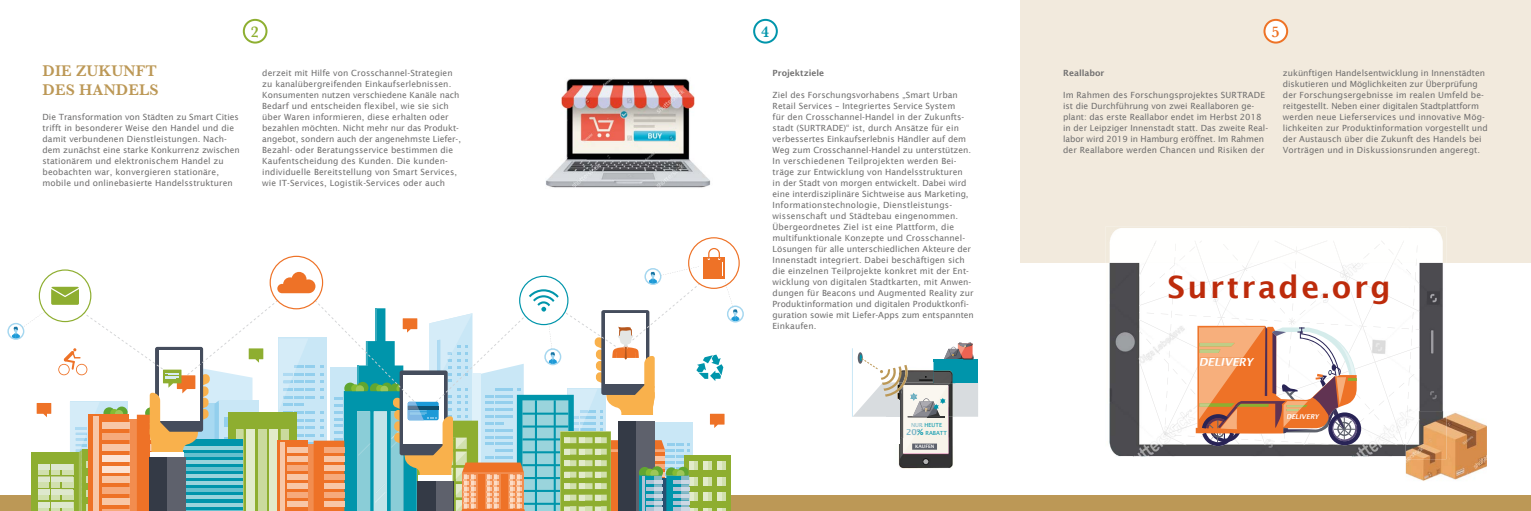
<style>
.page{position:relative;width:1531px;height:511px;background:#fff}
.page>*{position:absolute;margin:0;border:0;box-sizing:border-box;transform-origin:0 0}
.t1{font:600 30.7px "Lucida Sans";letter-spacing:.08em;color:#bd2b0b}
.t2{font:600 16px/19.2px "Baskerville";letter-spacing:.01em;color:#bc9856}
.t3{font:600 16px "Baskerville";color:#8eaf31}
.t4{font:600 16px "Baskerville";color:#0095ab}
.t5{font:600 16px "Baskerville";color:#ee7326}
.t6{font:italic 600 11.1px "Lucida Sans";letter-spacing:-.01em;color:#fff}
.t7{font:8.5px/11px "Lucida Sans";letter-spacing:.01em;color:#706f6f}
.t8{font:600 8.5px "Lucida Sans";color:#706f6f}
.t9{font:italic 600 6.7px "Lucida Sans";letter-spacing:-.01em;color:#fff}
.t10{font:5.6px "Lucida Sans";color:#0095ab}
.t11{font:5.6px "Lucida Sans";color:#79b3c4}
.t12{font:600 4.7px "Lucida Sans";color:#fff}
.s1{font-weight:600;font-size:8.4px}
</style>
<div class="page">
<div style="left:0;top:495px;width:519px;height:15px;background:#bc9856"></div>
<div style="left:502px;top:495px;width:527px;height:15px;background:#bc9856"></div>
<div style="left:1021px;top:0;width:510px;height:263px;background:#f2eadd"></div>
<div style="left:1012px;top:495px;width:519px;height:15px;background:#bc9856"></div>
<img style="left:1109px;top:263px;width:310px;height:194px">
<div style="left:1109px;top:228px;width:334px;height:35px;background:#fffffe"></div>
<svg style="left:1139px;top:263px;width:7px;height:5px"></svg>
<img style="left:1145px;top:240px;width:11px;height:23px">
<svg style="left:1139px;top:312px;width:15px;height:1px"></svg>
<img style="left:1405px;top:272px;width:11px;height:74px">
<img style="left:1223px;top:244px;width:15px;height:16px">
<img style="left:1248px;top:265px;width:150px;height:60px">
<img style="left:1363px;top:244px;width:17px;height:14px">
<img style="left:1248px;top:272px;width:90px;height:47px">
<img style="left:1194px;top:260px;width:8px;height:3px">
<img style="left:1248px;top:281px;width:17px;height:38px">
<img style="left:1393px;top:291px;width:26px;height:20px">
<img style="left:1319px;top:263px;width:19px;height:28px">
<img style="left:1406px;top:269px;width:13px;height:15px">
<img style="left:1381px;top:240px;width:12px;height:14px">
<img style="left:1179px;top:240px;width:23px;height:20px">
<img style="left:1149px;top:264px;width:15px;height:4px">
<img style="left:1139px;top:319px;width:258px;height:125px">
<img style="left:1333px;top:240px;width:8px;height:23px">
<img style="left:1362px;top:325px;width:42px;height:119px">
<img style="left:1338px;top:263px;width:55px;height:83px">
<img style="left:1393px;top:240px;width:11px;height:23px">
<img style="left:1361px;top:346px;width:58px;height:88px">
<img style="left:1248px;top:263px;width:15px;height:6px">
<img style="left:1262px;top:240px;width:65px;height:23px">
<img style="left:1139px;top:268px;width:25px;height:37px">
<img style="left:1164px;top:263px;width:84px;height:171px">
<img style="left:1248px;top:240px;width:11px;height:23px">
<svg style="left:266px;top:429px;width:4px;height:81px"></svg>
<div style="left:258px;top:429px;width:8px;height:81px;background:#cada9e"></div>
<div style="left:31px;top:452px;width:49px;height:58px;background:#8eae30"></div>
<div style="left:129px;top:419px;width:8px;height:91px;background:#f28d4f"></div>
<svg style="left:37px;top:401px;width:92px;height:109px"></svg>
<svg style="left:137px;top:348px;width:126px;height:162px"></svg>
<svg style="left:58px;top:348px;width:29px;height:27px"></svg>
<svg style="left:7px;top:269px;width:84px;height:70px"></svg>
<svg style="left:270px;top:237px;width:474px;height:274px"></svg>
<img style="left:546px;top:78px;width:165px;height:110px">
<div style="left:243px;top:19px;width:24px;height:25px;border:2px solid #8eaf31;border-radius:50%"></div>
<div style="left:753px;top:19px;width:25px;height:25px;border:2px solid #0095ab;border-radius:50%"></div>
<div style="left:1264px;top:20px;width:23px;height:23px;background:#fff;border-radius:50%"></div>
<div style="left:1263px;top:19px;width:25px;height:25px;border:2px solid #ee7326;border-radius:50%"></div>
<img style="left:1405px;top:412px;width:82px;height:69px">
<img style="left:1405px;top:410px;width:41px;height:49px">
<img style="left:1406px;top:418px;width:13px;height:26px">
<img style="left:1405px;top:410px;width:2px;height:28px">
<img style="left:898px;top:453px;width:55px;height:16px">
<svg style="left:852px;top:342px;width:126px;height:111px"></svg>
<svg style="left:1196px;top:325px;width:165px;height:120px"></svg>
<h2 class="t2" style="left:43px;top:61px;width:118px">DIE ZUKUNFT<br>DES HANDELS</h2>
<p class="t7" style="left:43px;top:111px;width:199px">Die Transformation von Städten zu Smart Cities trifft in besonderer Weise den Handel und die damit verbundenen Dienstleistungen. Nach&shy;dem zunächst eine starke Konkurrenz zwischen stationärem und elektronischem Handel zu beobachten war, konvergieren stationäre, mobile und onlinebasierte Handelsstrukturen</p>
<h2 class="t3" style="left:251px;top:20px;width:9px">2</h2>
<h2 class="t4" style="left:761px;top:20px;width:9px">4</h2>
<h2 class="t5" style="left:1271px;top:20px;width:9px">5</h2>
<p class="t7" style="left:1283px;top:67px;width:206px">zukünftigen Handelsentwicklung in Innenstädten diskutieren und Möglichkeiten zur Überprüfung der Forschungsergebnisse im realen Umfeld be&shy;reitgestellt. Neben einer digitalen Stadtplattform werden neue Lieferservices und innovative Mög&shy;lichkeiten zur Produktinformation vorgestellt und der Austausch über die Zukunft des Handels bei Vorträgen und in Diskussionsrunden angeregt.</p>
<p class="t7" style="left:262px;top:67px;width:200px">derzeit mit Hilfe von Crosschannel-Strategien zu kanalübergreifenden Einkaufserlebnissen.<br>Konsumenten nutzen verschiedene Kanäle nach Bedarf und entscheiden flexibel, wie sie sich über Waren informieren, diese erhalten oder bezahlen möchten. Nicht mehr nur das Produkt&shy;angebot, sondern auch der angenehmste Liefer-, Bezahl- oder Beratungsservice bestimmen die Kauf entscheidung des Kunden. Die kunden&shy;individuelle Bereitstellung von Smart Services, wie IT-Services, Logistik-Services oder auch</p>
<p class="t8" style="left:1063px;top:68px;width:43px">Reallabor</p>
<p class="t8" style="left:772px;top:68px;width:53px">Projektziele</p>
<p class="t7" style="left:772px;top:89px;width:203px">Ziel des Forschungsvorhabens „Smart Urban Retail Services – Integriertes Service System<br>für den Crosschannel-Handel in der Zukunfts&shy;stadt (SURTRADE)“ ist, durch Ansätze für ein<br>ver bessertes Einkaufserlebnis Händler auf dem Weg zum Crosschannel-Handel zu unterstützen.<br>In verschiedenen Teilprojekten werden Bei&shy;träge zur Entwicklung von Handelsstrukturen<br>in der Stadt von morgen entwickelt. Dabei wird eine inter disziplinäre Sichtweise aus Marketing, Informations technologie, Dienstleistungs&shy;wissenschaft und Städtebau eingenommen.<br>Überge ordnetes Ziel ist eine Plattform, die multi funktionale Konzepte und Crosschannel-Lösungen für alle unterschiedlichen Akteure der Innenstadt integriert. Dabei beschäftigen sich die einzelnen Teilprojekte konkret mit der Ent&shy;wicklung von digitalen Stadtkarten, mit Anwen&shy;dungen für Beacons und Augmented Reality zur Produktinformation und digitalen Produktkonfi&shy;guration sowie mit Liefer-Apps zum entspannten Ein kaufen.</p>
<p class="t7" style="left:1063px;top:89px;width:206px">Im Rahmen des Forschungsprojektes SURTRADE ist die Durchführung von zwei Reallaboren ge&shy;plant: das erste Reallabor endet im Herbst 2018 in der Leipziger Innenstadt statt. Das zweite Real&shy;labor wird 2019 in Hamburg eröffnet. Im Rahmen der Reallabore werden Chancen und Risiken der</p>
<h1 class="t1" style="left:1167px;top:269px;width:225px">Surtrade. org</h1>
<h3 class="t6" style="left:1199px;top:355px;width:56px">DELIVERY</h3>
<p class="t11" style="left:911px;top:421px;width:32px">NUR HEUTE</p>
<p class="t10" style="left:906px;top:430px;width:42px"><span class="s1">20%</span> RABATT</p>
<p class="t12" style="left:915px;top:443px;width:21px">KAUFEN</p>
<p class="t9" style="left:1286px;top:412px;width:34px">DELIVERY</p>
</div>
